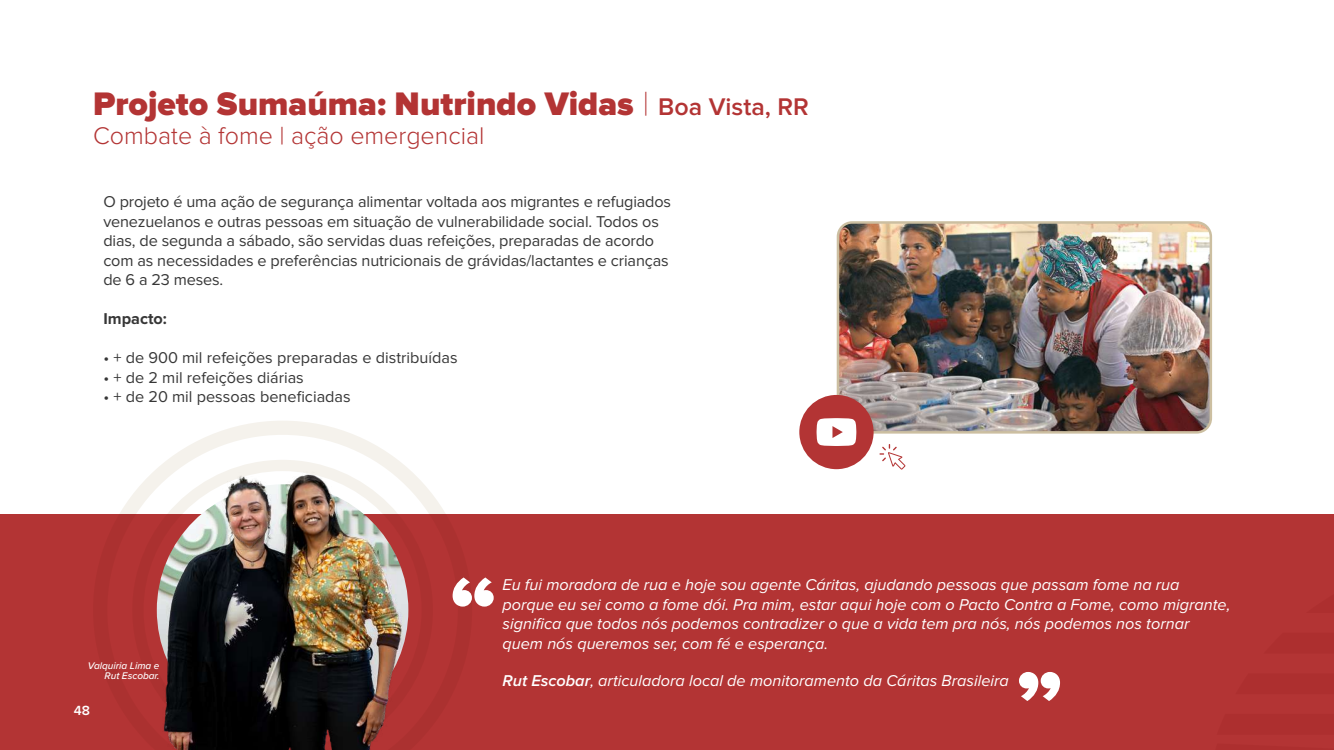
<style>
.page{position:relative;width:1334px;height:750px;background:#fff}
.page>*{position:absolute;margin:0;border:0;box-sizing:border-box;transform-origin:0 0}
.t1{font:900 33.75px "Proxima Nova";color:#b33434}
.t2{font:300 25px "Proxima Nova";color:#b33434}
.t3{font:16.25px/19.5px "Proxima Nova";letter-spacing:-.01em;color:#373737}
.t4{font:italic 16.25px/19.5px "Proxima Nova";color:#fff}
.t5{font:700 16.25px "Proxima Nova";color:#373737}
.t6{font:600 13.75px "Proxima Nova";color:#fff}
.t7{font:italic 500 10px/10px "Proxima Nova";color:#fff;text-align:right}
.s1{font-family:"Proxima Nova T";font-weight:100}
.s2{font-weight:600;font-size:25px}
.s3{font-weight:600}
</style>
<div class="page">
<div style="left:0;top:514px;width:1333px;height:236px;background:#b33434"></div>
<svg style="left:120px;top:421px;width:326px;height:93px"></svg>
<img style="left:148px;top:432px;width:286px;height:318px">
<svg style="left:452px;top:577px;width:41px;height:30px"></svg>
<svg style="left:1019px;top:672px;width:41px;height:29px"></svg>
<img style="left:839px;top:224px;width:370px;height:207px">
<div style="left:836px;top:221px;width:376px;height:213px;border:2px solid #ccbfa1;border-radius:14px"></div>
<div style="left:799px;top:395px;width:74px;height:74px;background:#b33434;border-radius:50%"></div>
<svg style="left:816px;top:418px;width:40px;height:28px"></svg>
<svg style="left:879px;top:444px;width:26px;height:26px"></svg>
<h1 class="t1" style="left:93px;top:89px;width:717px">Projeto Sumaúma: Nutrindo Vidas <span class="s1">|</span> <span class="s2">Boa Vista, RR</span></h1>
<h2 class="t2" style="left:93px;top:124px;width:393px">Combate à fome | ação emergencial</h2>
<p class="t3" style="left:103px;top:193px;width:569px">O projeto é uma ação de segurança alimentar voltada aos migrantes e refugiados venezuelanos e outras pessoas em situação de vulnerabilidade social. Todos os dias, de segunda a sábado, são servidas duas refeições, preparadas de acordo com as necessidades e preferências nutricionais de grávidas/lactantes e crianças de 6 a 23 meses.</p>
<p class="t5" style="left:103px;top:312px;width:65px">Impacto:</p>
<p class="t3" style="left:103px;top:349px;width:356px">• + de 900 mil refeições preparadas e distribuídas</p>
<p class="t3" style="left:103px;top:368px;width:202px">• + de 2 mil refeições diárias</p>
<p class="t3" style="left:103px;top:388px;width:249px">• + de 20 mil pessoas beneficiadas</p>
<p class="t7" style="left:88px;top:660px;width:73px">Valquiria Lima e<br>Rut Escobar.</p>
<p class="t6" style="left:74px;top:704px;width:18px">48</p>
<p class="t4" style="left:502px;top:576px;width:729px">Eu fui moradora de rua e hoje sou agente Cáritas, ajudando pessoas que passam fome na rua porque eu sei como a fome dói. Pra mim, estar aqui hoje com o Pacto Contra a Fome, como migrante, significa que todos nós podemos contradizer o que a vida tem pra nós, nós podemos nos tornar quem nós queremos ser, com fé e esperança.</p>
<p class="t4" style="left:502px;top:672px;width:508px"><span class="s3">Rut Escobar</span>, articuladora local de monitoramento da Cáritas Brasileira</p>
</div>
